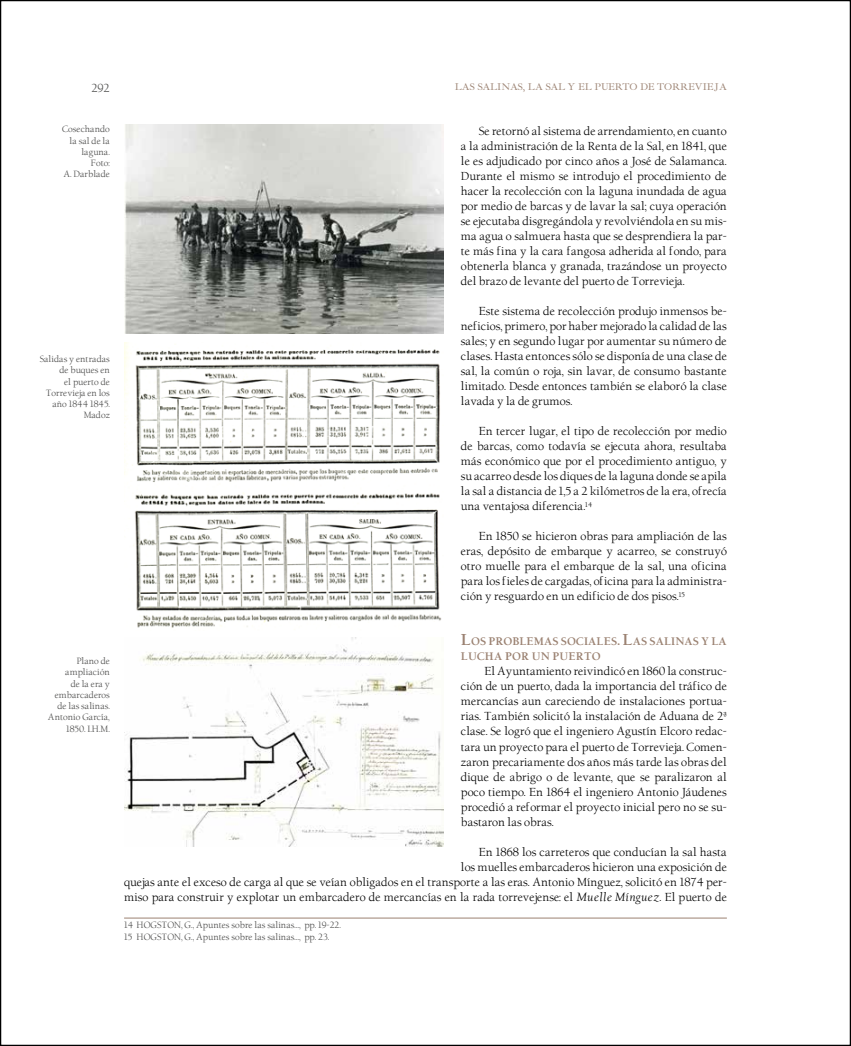
<style>
.page{position:relative;width:851px;height:1046px;background:#fff}
.page>*{position:absolute;margin:0;border:0;box-sizing:border-box;transform-origin:0 0}
.t1{font:11.25px/15px "Berkeley Oldstyle";color:#000;text-align:justify}
.t2{font:11.25px "Berkeley Oldstyle";color:#4a4a49}
.t3{font:700 10.5px/15px "Berkeley Oldstyle";color:#9b8272}
.t4{font:10px "Ibarra Real";color:#9b8272}
.t5{font:8.75px/11.2px "Berkeley Oldstyle";color:#4a4a49;text-align:right}
.s1{font-size:15px}
.s2{font-style:italic}
</style>
<div class="page">
<img style="left:124px;top:124px;width:319px;height:209px">
<hr style="left:124px;top:917px;width:602px;height:1px;background:#9b8272">
<img style="left:124px;top:342px;width:318px;height:286px">
<img style="left:124px;top:637px;width:319px;height:209px">
<p class="t2" style="left:91px;top:82px;width:20px">292</p>
<p class="t5" style="left:62px;top:124px;width:49px">Cosechando la sal de la laguna.<br>Foto:<br>A. Darblade</p>
<p class="t5" style="left:40px;top:353px;width:72px">Salidas y entradas de buques en<br>el puerto de<br>Torrevieja en los año 1844 1845.<br>Madoz</p>
<p class="t5" style="left:48px;top:655px;width:63px">Plano de ampliación<br>de la era y embarcaderos de las salinas.<br>Antonio García,<br>1850. I.H.M.</p>
<p class="t4" style="left:455px;top:81px;width:273px">LAS SALINAS, LA SAL Y EL PUERTO DE TORREVIEJA</p>
<p class="t1" style="left:461px;top:124px;width:267px;text-indent:18px">Se retornó al sistema de arrendamiento, en cuanto a la administración de la Renta de la Sal, en 1841, que le es adjudicado por cinco años a José de Salamanca.<br>Durante el mismo se introdujo el procedimiento de hacer la recolección con la laguna inundada de agua por medio de barcas y de lavar la sal; cuya operación se ejecutaba disgregándola y revolviéndola en su mis&shy;ma agua o salmuera hasta que se desprendiera la par&shy;te más fina y la cara fangosa adherida al fondo, para obtenerla blanca y granada, trazándose un proyecto del brazo de levante del puerto de Torrevieja.</p>
<p class="t1" style="left:461px;top:304px;width:267px;text-indent:18px">Este sistema de recolección produjo inmensos be&shy;neficios, primero, por haber mejorado la calidad de las sales; y en segundo lugar por aumentar su número de clases. Hasta entonces sólo se disponía de una clase de sal, la común o roja, sin lavar, de consumo bastante limitado. Desde entonces también se elaboró la clase lavada y la de grumos.</p>
<p class="t1" style="left:461px;top:424px;width:267px;text-indent:18px">En tercer lugar, el tipo de recolección por medio de barcas, como todavía se ejecuta ahora, resultaba más económico que por el procedimiento antiguo, y su acarreo desde los diques de la laguna donde se apila la sal a distancia de 1,5 a 2 kilómetros de la era, ofrecía una ventajosa diferencia.<sup>14</sup></p>
<p class="t1" style="left:461px;top:529px;width:267px;text-indent:18px">En 1850 se hicieron obras para ampliación de las eras, depósito de embarque y acarreo, se construyó otro muelle para el embarque de la sal, una oficina para los fieles de cargadas, oficina para la administra&shy;ción y resguardo en un edificio de dos pisos.<sup>15</sup></p>
<p class="t3" style="left:461px;top:634px;width:267px"><span class="s1">L</span>OS PROBLEMAS SOCIALES<span class="s1">. L</span>AS SALINAS Y LA<br>LUCHA POR UN PUERTO</p>
<p class="t1" style="left:461px;top:664px;width:267px;text-indent:23px">El Ayuntamiento reivindicó en 1860 la construc&shy;ción de un puerto, dada la importancia del tráfico de mercancías aun careciendo de instalaciones portua&shy;rias. También solicitó la instalación de Aduana de 2ª clase. Se logró que el ingeniero Agustín Elcoro redac&shy;tara un proyecto para el puerto de Torrevieja. Comen&shy;zaron precariamente dos años más tarde las obras del dique de abrigo o de levante, que se paralizaron al poco tiempo. En 1864 el ingeniero Antonio Jáudenes procedió a reformar el proyecto inicial pero no se su&shy;bastaron las obras.</p>
<p class="t1" style="left:124px;top:844px;width:604px;text-align:right">En 1868 los carreteros que conducían la sal hasta<br>los muelles embarcaderos hicieron una exposición de<br>quejas ante el exceso de carga al que se veían obligados en el transporte a las eras. Antonio Mínguez, solicitó en 1874 per&shy;miso para construir y explotar un embarcadero de mercancías en la rada torrevejense: el <span class="s2">Muelle Mínguez</span>. El puerto de</p>
<p class="t5" style="left:124px;top:919px;width:218px;text-align:left">14 HOGSTON, G., Apuntes sobre las salinas…, pp. 19-22.<br>15 HOGSTON, G., Apuntes sobre las salinas…, pp. 23.</p>
</div>
